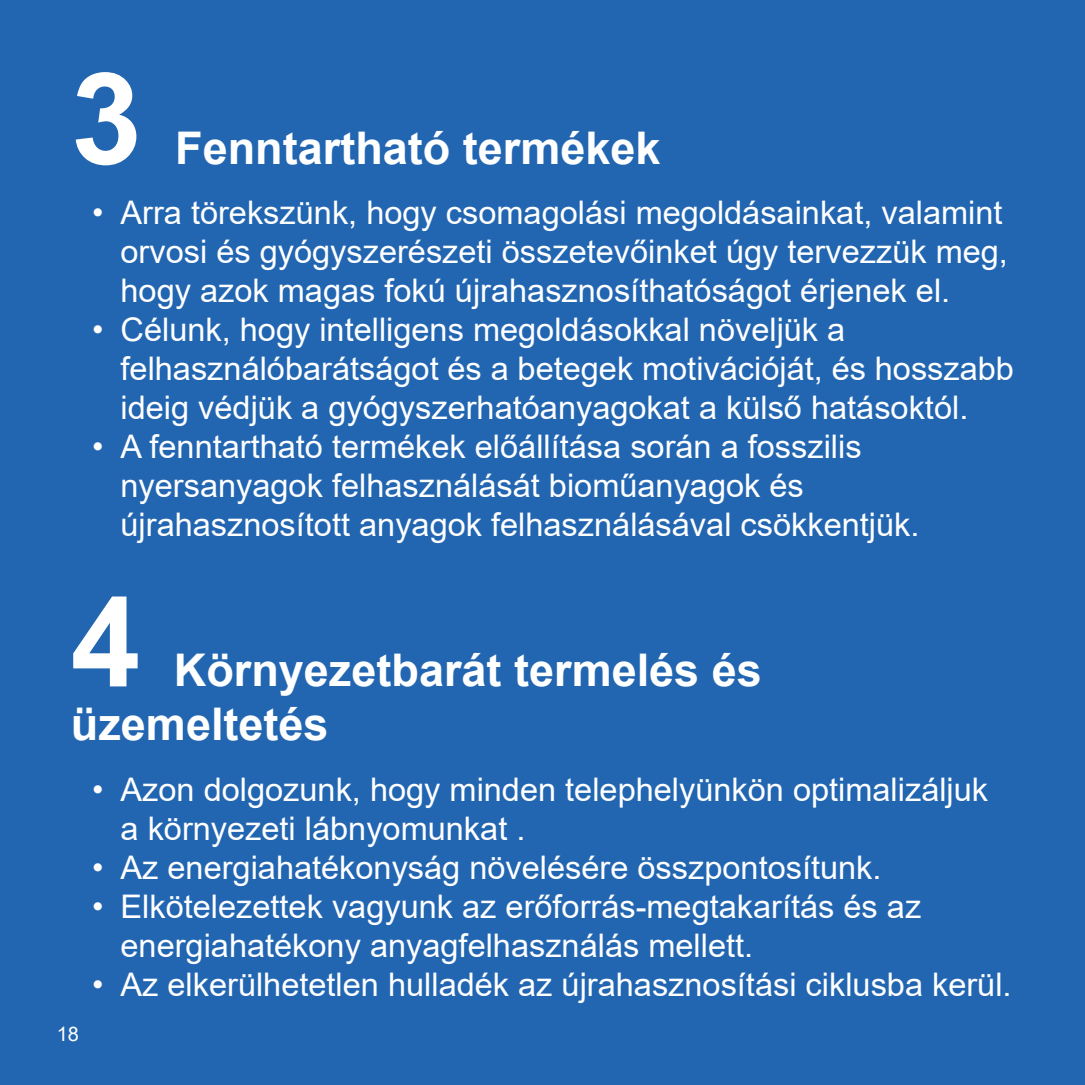
<style>
.page{position:relative;width:1085px;height:1085px;background:#fff}
.page>*{position:absolute;margin:0;border:0;box-sizing:border-box;transform-origin:0 0}
.t1{font:700 127.5px "Arial";color:#fff}
.t2{font:700 125px "Arial";color:#fff}
.t3{font:700 45px/54px "Arial";color:#fff}
.t4{font:32.5px/39px "Arial";color:#fff}
.t5{font:20px "Arial";color:#fff}
</style>
<div class="page">
<div style="left:0;top:0;width:1084px;height:1084px;background:#2266b2"></div>
<p class="t1" style="left:71px;top:29px;width:72px">3</p>
<p class="t3" style="left:175px;top:121px;width:487px">Fenntartható termékek</p>
<p class="t4" style="left:120px;top:193px;width:888px;text-indent:-28px">• Arra törekszünk, hogy csomagolási megoldásainkat, valamint orvosi és gyógyszerészeti összetevőinket úgy tervezzük meg, hogy azok magas fokú újrahasznosíthatóságot érjenek el.</p>
<p class="t4" style="left:120px;top:310px;width:894px;text-indent:-28px">• Célunk, hogy intelligens megoldásokkal növeljük a felhasználóbarátságot és a betegek motivációját, és hosszabb ideig védjük a gyógyszerhatóanyagokat a külső hatásoktól.</p>
<p class="t4" style="left:120px;top:427px;width:800px;text-indent:-28px">• A fenntartható termékek előállítása során a fosszilis nyersanyagok felhasználását bioműanyagok és újrahasznosított anyagok felhasználásával csökkentjük.</p>
<p class="t2" style="left:71px;top:554px;width:71px">4</p>
<p class="t3" style="left:71px;top:644px;width:692px;text-indent:103px">Környezetbarát termelés és üzemeltetés</p>
<p class="t4" style="left:120px;top:769px;width:869px;text-indent:-28px">• Azon dolgozunk, hogy minden telephelyünkön optimalizáljuk a környezeti lábnyomunkat .</p>
<p class="t4" style="left:92px;top:847px;width:790px">• Az energiahatékonyság növelésére összpontosítunk.</p>
<p class="t4" style="left:120px;top:886px;width:802px;text-indent:-28px">• Elkötelezettek vagyunk az erőforrás-megtakarítás és az energiahatékony anyagfelhasználás mellett.</p>
<p class="t4" style="left:92px;top:964px;width:920px">• Az elkerülhetetlen hulladék az újrahasznosítási ciklusba kerül.</p>
<p class="t5" style="left:57px;top:1019px;width:24px">18</p>
</div>
